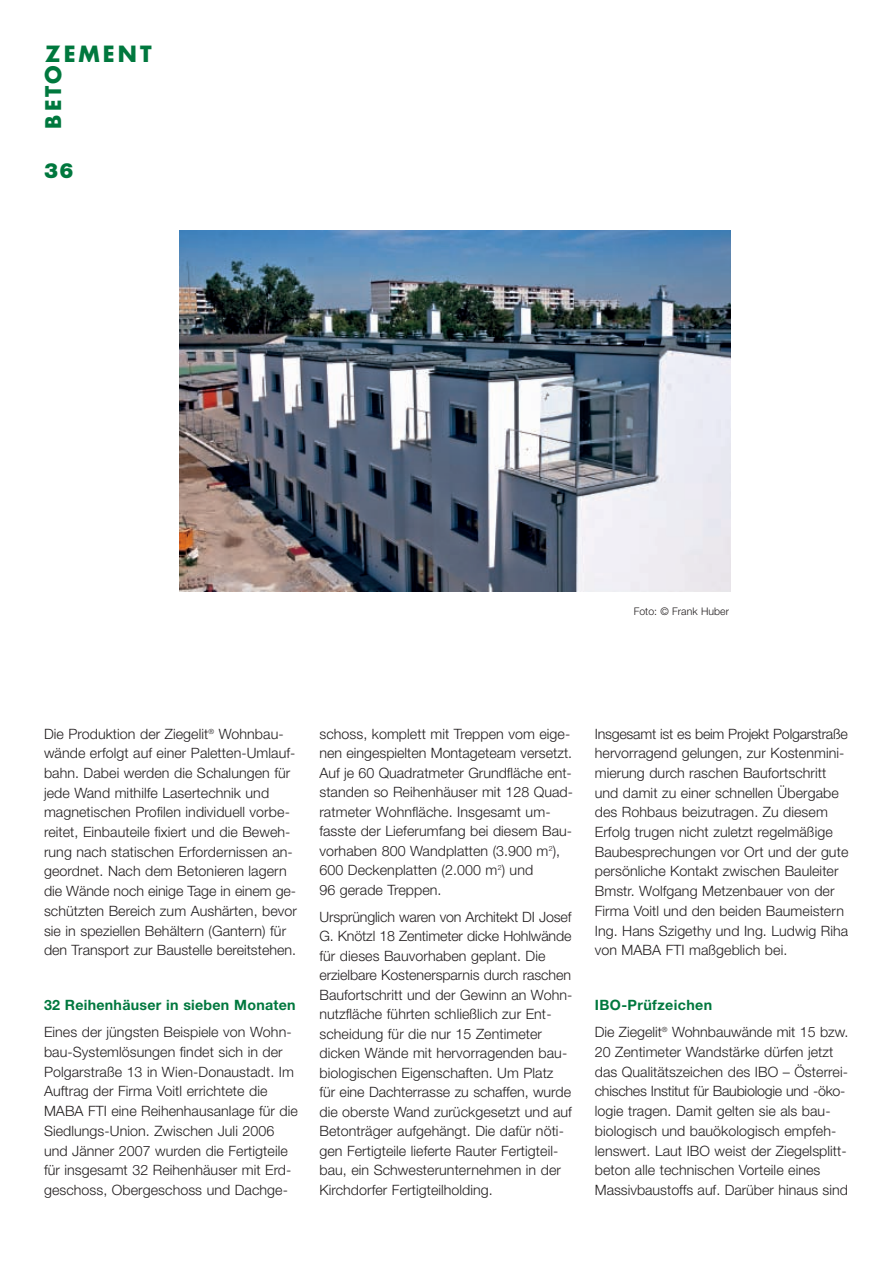
<style>
.page{position:relative;width:893px;height:1263px;background:#fff}
.page>*{position:absolute;margin:0;border:0;box-sizing:border-box;transform-origin:0 0}
.t1{font:700 21.75px "Futura";letter-spacing:.135em;color:#00783e}
.t2{font:700 21px "Futura";color:#00783e}
.t3{font:900 21px "Helvetica Neue";color:#00783e}
.t4{font:300 14.25px/19.6px "Helvetica Neue";letter-spacing:.005em;color:#231f20}
.t5{font:300 10.5px "Helvetica Neue";letter-spacing:.005em;color:#231f20}
.s1{font-weight:700;color:#00783e}
</style>
<div class="page">
<img style="left:180px;top:231px;width:550px;height:360px">
<p class="t1" style="left:45px;top:44px;width:108px">ZEMENT</p>
<p class="t2" style="left:44px;top:129px;width:64px;rotate:-90deg">BETO</p>
<p class="t3" style="left:44px;top:163px;width:31px">36</p>
<p class="t5" style="left:634px;top:607px;width:97px">Foto: © Frank Huber</p>
<p class="t4" style="left:44px;top:725px;width:254px">Die Produktion der Ziegelit<sup>®</sup> Wohnbau&shy;wände erfolgt auf einer Paletten-Umlauf&shy;bahn. Dabei werden die Schalungen für jede Wand mithilfe Lasertechnik und magnetischen Profilen individuell vorbe&shy;reitet, Einbauteile fixiert und die Beweh&shy;rung nach statischen Erfordernissen an&shy;geordnet. Nach dem Betonieren lagern die Wände noch einige Tage in einem ge&shy;schützten Bereich zum Aushärten, bevor sie in speziellen Behältern (Gantern) für den Transport zur Baustelle bereitstehen.</p>
<p class="t4" style="left:44px;top:993px;width:253px;line-height:27.3px"><span class="s1">32 Reihenhäuser in sieben Monaten<br></span>Eines der jüngsten Beispiele von Wohn-</p>
<p class="t4" style="left:44px;top:1043px;width:255px">bau-Systemlösungen findet sich in der Polgarstraße 13 in Wien-Donaustadt. Im Auftrag der Firma Voitl errichtete die MABA FTI eine Reihenhausanlage für die Siedlungs-Union. Zwischen Juli 2006 und Jänner 2007 wurden die Fertigteile für insgesamt 32 Reihenhäuser mit Erd&shy;geschoss, Obergeschoss und Dachge-</p>
<p class="t4" style="left:319px;top:725px;width:255px">schoss, komplett mit Treppen vom eige&shy;nen eingespielten Montageteam versetzt.<br>Auf je 60 Quadratmeter Grundfläche ent&shy;standen so Reihenhäuser mit 128 Quad&shy;ratmeter Wohnfläche. Insgesamt um&shy;fasste der Lieferumfang bei diesem Bau&shy;vorhaben 800 Wandplatten (3.900 m<sup>2</sup>), 600 Deckenplatten (2.000 m<sup>2</sup>) und<br>96 gerade Treppen.</p>
<p class="t4" style="left:319px;top:908px;width:254px">Ursprünglich waren von Architekt DI Josef G. Knötzl 18 Zentimeter dicke Hohlwände für dieses Bauvorhaben geplant. Die erzielbare Kostenersparnis durch raschen Baufortschritt und der Gewinn an Wohn&shy;nutzfläche führten schließlich zur Ent&shy;scheidung für die nur 15 Zentimeter dicken Wände mit hervorragenden bau&shy;biologischen Eigenschaften. Um Platz für eine Dachterrasse zu schaffen, wurde die oberste Wand zurückgesetzt und auf Betonträger aufgehängt. Die dafür nöti&shy;gen Fertigteile lieferte Rauter Fertigteil&shy;bau, ein Schwesterunternehmen in der Kirchdorfer Fertigteilholding.</p>
<p class="t4" style="left:595px;top:725px;width:255px">Insgesamt ist es beim Projekt Polgarstraße hervorragend gelungen, zur Kostenmini&shy;mierung durch raschen Baufortschritt und damit zu einer schnellen Übergabe des Rohbaus beizutragen. Zu diesem Erfolg trugen nicht zuletzt regelmäßige Baubesprechungen vor Ort und der gute persönliche Kontakt zwischen Bauleiter Bmstr. Wolfgang Metzenbauer von der Firma Voitl und den beiden Baumeistern Ing. Hans Szigethy und Ing. Ludwig Riha von MABA FTI maßgeblich bei.</p>
<p class="t4" style="left:595px;top:993px;width:255px;line-height:27.3px"><span class="s1">IBO-Prüfzeichen<br></span>Die Ziegelit<sup>®</sup> Wohnbauwände mit 15 bzw.</p>
<p class="t4" style="left:595px;top:1043px;width:255px">20 Zentimeter Wandstärke dürfen jetzt das Qualitätszeichen des IBO – Österrei&shy;chisches Institut für Baubiologie und -öko&shy;logie tragen. Damit gelten sie als bau&shy;biologisch und bauökologisch empfeh&shy;lenswert. Laut IBO weist der Ziegelsplitt&shy;beton alle technischen Vorteile eines Massivbaustoffs auf. Darüber hinaus sind</p>
</div>
